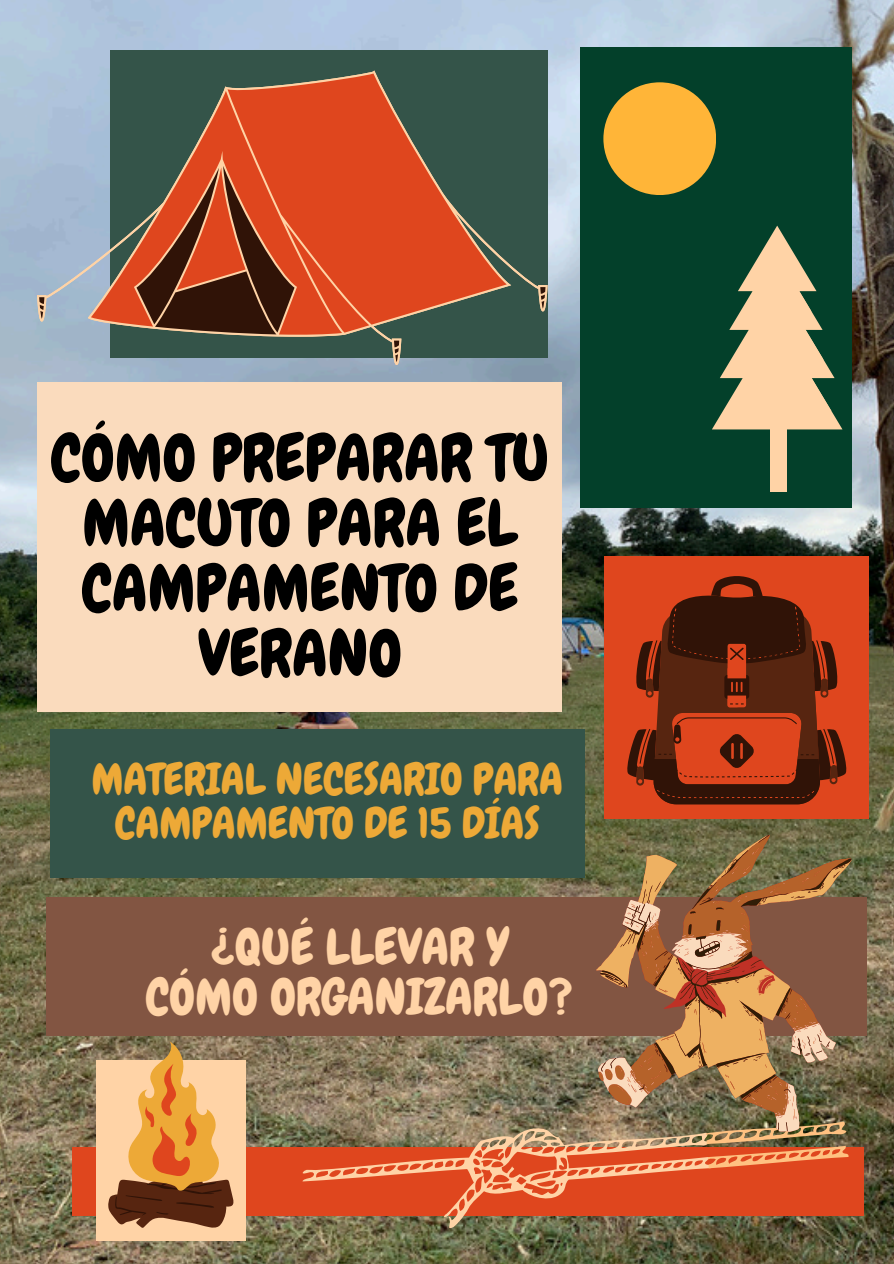
<style>
.page{position:relative;width:894px;height:1264px;background:#fff}
.page>*{position:absolute;margin:0;border:0;box-sizing:border-box;transform-origin:0 0}
.t1{font:64.2px/65.1px "Chewy";color:#000;text-align:center}
.t2{font:49.65px/49.9px "Chewy";color:#ffd3a6;text-align:center}
.t3{font:43.05px/43.3px "Chewy";color:#eda937;text-align:center}
</style>
<div class="page">
<img style="left:0;top:0;width:893px;height:1263px">
<div style="left:580px;top:47px;width:271px;height:460px;background:#03402a"></div>
<div style="left:110px;top:50px;width:437px;height:308px;background:#345449"></div>
<svg style="left:37px;top:70px;width:510px;height:295px"></svg>
<div style="left:51px;top:729px;width:533px;height:149px;background:#345449"></div>
<div style="left:72px;top:1146px;width:791px;height:69px;background:#df461e"></div>
<div style="left:96px;top:1059px;width:149px;height:181px;background:#ffd3a6"></div>
<svg style="left:108px;top:1041px;width:126px;height:186px"></svg>
<svg style="left:299px;top:1110px;width:416px;height:130px"></svg>
<svg style="left:704px;top:1099px;width:148px;height:108px"></svg>
<div style="left:769px;top:428px;width:17px;height:64px;background:#ffd3a6"></div>
<svg style="left:712px;top:226px;width:130px;height:203px"></svg>
<div style="left:603px;top:82px;width:113px;height:113px;background:#ffb538;border-radius:50%"></div>
<div style="left:604px;top:557px;width:264px;height:262px;background:#df461e"></div>
<svg style="left:627px;top:576px;width:220px;height:228px"></svg>
<div style="left:47px;top:896px;width:819px;height:139px;background:#825542"></div>
<svg style="left:600px;top:834px;width:251px;height:296px"></svg>
<div style="left:37px;top:382px;width:524px;height:329px;background:#fadbbd"></div>
<h1 class="t1" style="left:51px;top:425px;width:500px">CÓMO PREPARAR TU<br>MACUTO PARA EL<br>CAMPAMENTO DE<br>VERANO</h1>
<p class="t3" style="left:91px;top:758px;width:473px">MATERIAL NECESARIO PARA<br>CAMPAMENTO DE 15 DÍAS</p>
<p class="t2" style="left:146px;top:922px;width:428px">¿QUÉ LLEVAR Y<br>CÓMO ORGANIZARLO?</p>
</div>
